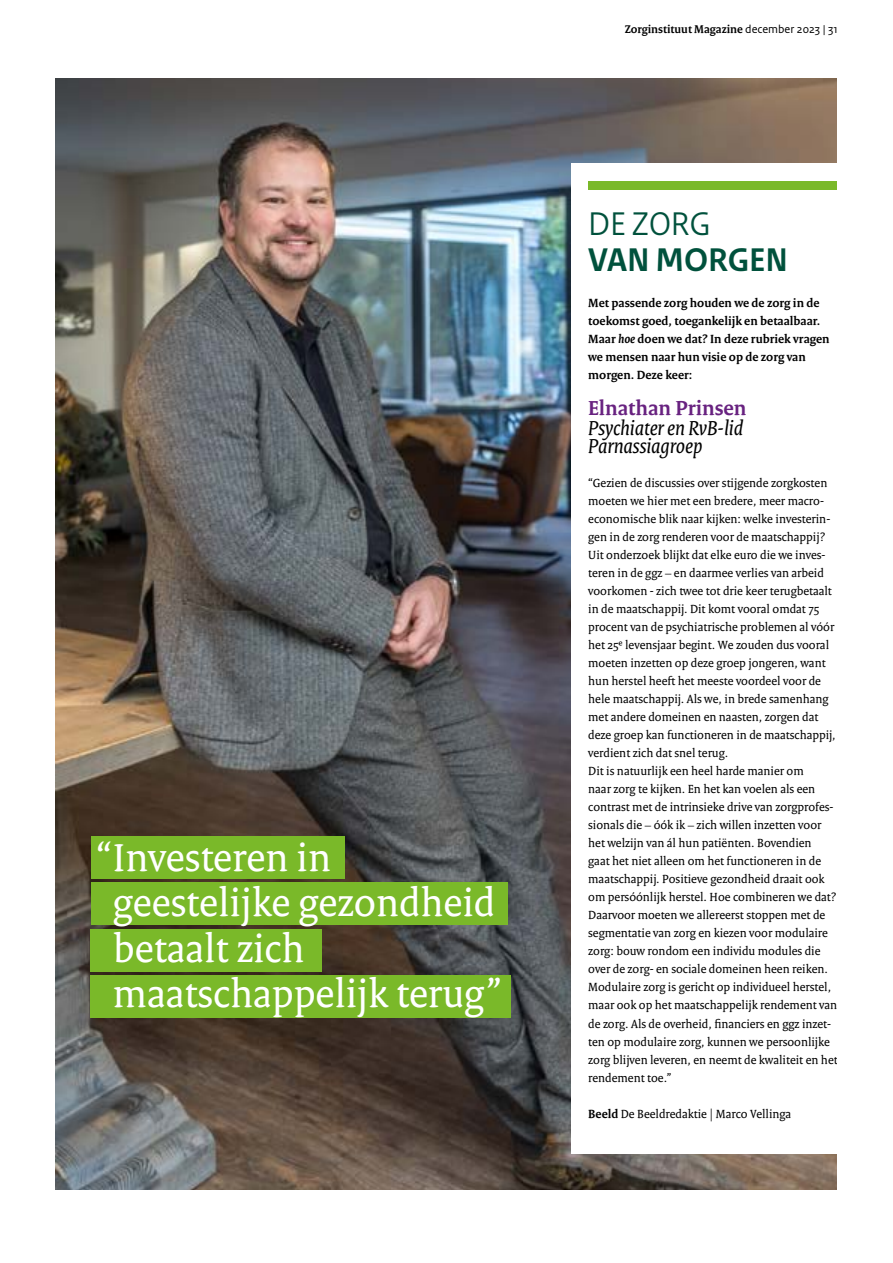
<style>
.page{position:relative;width:893px;height:1263px;background:#fff}
.page>*{position:absolute;margin:0;border:0;box-sizing:border-box;transform-origin:0 0}
.t1{font:41.85px/45.3px "Rijksoverheid Serif";color:#fff}
.t2{font:700 34.5px "Rijksoverheid Sans Heading";color:#00513c}
.t3{font:34.5px "Rijksoverheid Sans Heading";color:#00513c}
.t4{font:italic 21.75px/18px "Rijksoverheid Serif";color:#000}
.t5{font:700 21.75px "Rijksoverheid Serif";color:#682280}
.t6{font:12.75px/18px "Rijksoverheid Serif";color:#000}
.t7{font:700 12.75px/18px "Rijksoverheid Serif";color:#000}
.t8{font:700 12px "Rijksoverheid Serif";color:#000}
.s1{font-family:"Rijksoverheid Sans Text";font-weight:400}
.s2{font-style:italic}
.s3{font-weight:700}
</style>
<div class="page">
<img style="left:55px;top:78px;width:782px;height:1111px">
<div style="left:571px;top:163px;width:267px;height:990px;background:#fff"></div>
<div style="left:588px;top:181px;width:250px;height:9px;background:#7ab929"></div>
<div style="left:91px;top:929px;width:231px;height:42px;background:#7ab929"></div>
<div style="left:91px;top:975px;width:420px;height:42px;background:#7ab929"></div>
<div style="left:91px;top:882px;width:417px;height:43px;background:#7ab929"></div>
<div style="left:91px;top:836px;width:253px;height:42px;background:#7ab929"></div>
<h1 class="t1" style="left:113px;top:834px;width:391px;text-indent:-17px">“Investeren in geestelijke gezondheid betaalt zich maatschappelijk terug”</h1>
<p class="t8" style="left:625px;top:22px;width:214px">Zorginstituut Magazine <span class="s1">december 2023 | 31</span></p>
<h2 class="t3" style="left:588px;top:204px;width:124px">DE ZORG</h2>
<h2 class="t2" style="left:588px;top:241px;width:201px">VAN MORGEN</h2>
<p class="t7" style="left:588px;top:294px;width:243px">Met passende zorg houden we de zorg in de toekomst goed, toegankelijk en betaalbaar.<br>Maar <span class="s2">hoe</span> doen we dat? In deze rubriek vragen we mensen naar hun visie op de zorg van morgen. Deze keer:</p>
<h3 class="t5" style="left:588px;top:395px;width:160px">Elnathan Prinsen</h3>
<h3 class="t4" style="left:588px;top:419px;width:156px">Psychiater en RvB-lid<br>Parnassiagroep</h3>
<p class="t6" style="left:588px;top:474px;width:251px">“Gezien de discussies over stijgende zorgkosten moeten we hier met een bredere, meer macro&shy;economische blik naar kijken: welke investerin&shy;gen in de zorg renderen voor de maatschappij?<br>Uit onderzoek blijkt dat elke euro die we inves&shy;teren in de ggz – en daarmee verlies van arbeid voorkomen - zich twee tot drie keer terugbetaalt in de maatschappij. Dit komt vooral omdat 75 procent van de psychiatrische problemen al vóór het 25e levensjaar begint. We zouden dus vooral moeten inzetten op deze groep jongeren, want hun herstel heeft het meeste voordeel voor de hele maatschappij. Als we, in brede samenhang met andere domeinen en naasten, zorgen dat deze groep kan functioneren in de maatschappij, verdient zich dat snel terug.<br>Dit is natuurlijk een heel harde manier om<br>naar zorg te kijken. En het kan voelen als een contrast met de intrinsieke drive van zorgprofes&shy;sionals die – óók ik – zich willen inzetten voor het welzijn van ál hun patiënten. Bovendien<br>gaat het niet alleen om het functioneren in de maatschappij. Positieve gezondheid draait ook om persóónlijk herstel. Hoe combineren we dat?<br>Daarvoor moeten we allereerst stoppen met de segmentatie van zorg en kiezen voor modulaire zorg: bouw rondom een individu modules die over de zorg- en sociale domeinen heen reiken.<br>Modulaire zorg is gericht op individueel herstel, maar ook op het maatschappelijk rendement van de zorg. Als de overheid, financiers en ggz inzet&shy;ten op modulaire zorg, kunnen we persoonlijke zorg blijven leveren, en neemt de kwaliteit en het rendement toe.”</p>
<p class="t6" style="left:588px;top:1104px;width:204px"><span class="s3">Beeld</span> De Beeldredaktie | Marco Vellinga</p>
</div>
